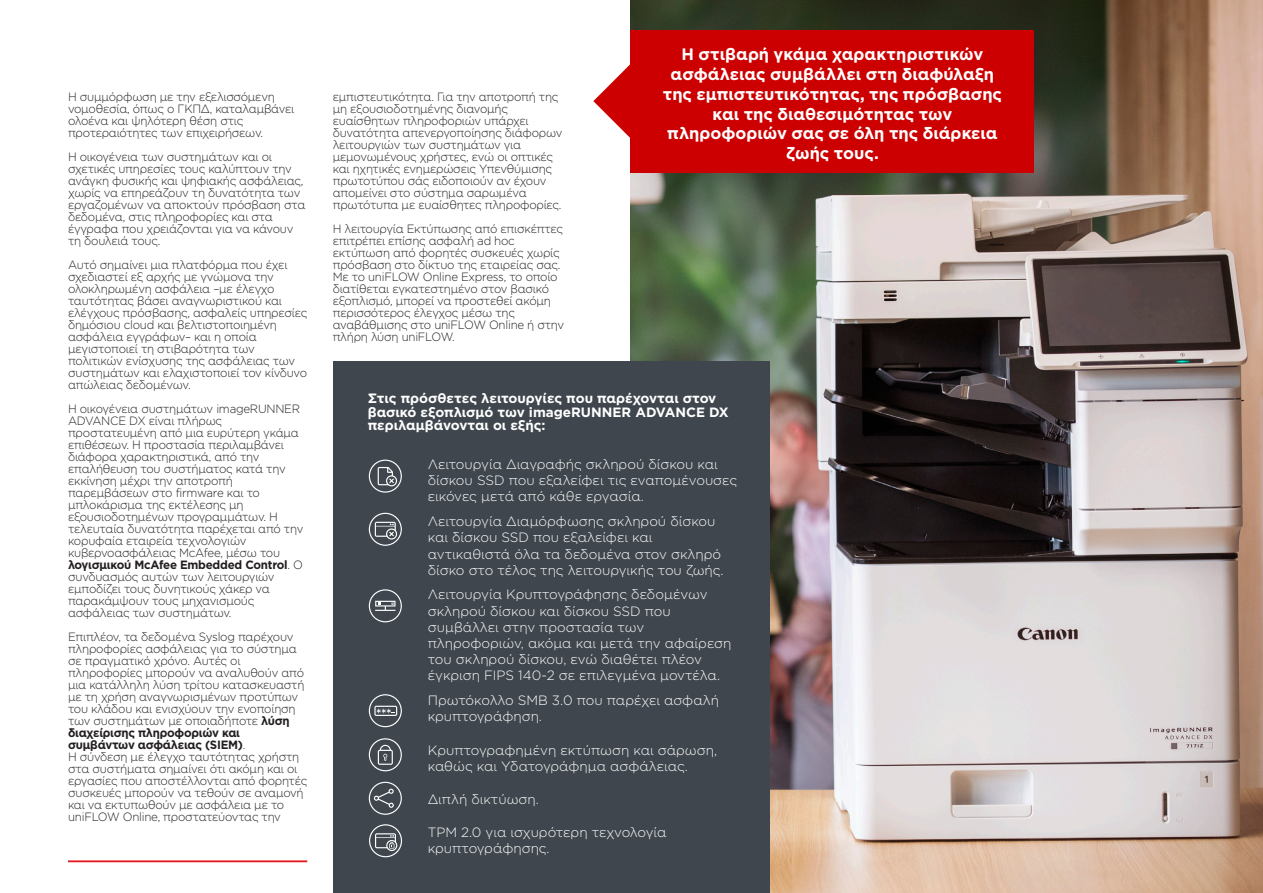
<style>
.page{position:relative;width:1263px;height:893px;background:#fff}
.page>*{position:absolute;margin:0;border:0;box-sizing:border-box;transform-origin:0 0}
.Subheading_BLACK{font:700 16.5px/19.8px "Gotham";letter-spacing:-.005em;color:#fff;text-align:center}
.Body{font:300 13.5px/16.2px "Gotham";letter-spacing:-.005em;color:#fff}
.Body-2{font:700 13.5px/13.5px "Gotham";letter-spacing:-.005em;color:#fff}
.t1{font:300 12px/12px "Gotham";letter-spacing:-.025em;color:#231f20;scale:.96 1}
.s1{font-weight:700}
</style>
<div class="page">
<hr style="left:68px;top:860px;width:239px;height:2px;background:#e21a21">
<img style="left:630px;top:0;width:633px;height:893px">
<div style="left:333px;top:361px;width:437px;height:532px;background:#3f464d"></div>
<div style="left:630px;top:30px;width:404px;height:142px;background:#c00"></div>
<svg style="left:593px;top:64px;width:37px;height:74px"></svg>
<svg style="left:369px;top:460px;width:33px;height:33px"></svg>
<svg style="left:369px;top:513px;width:33px;height:33px"></svg>
<svg style="left:369px;top:589px;width:33px;height:33px"></svg>
<svg style="left:369px;top:694px;width:33px;height:33px"></svg>
<svg style="left:369px;top:738px;width:33px;height:33px"></svg>
<svg style="left:369px;top:782px;width:33px;height:33px"></svg>
<svg style="left:369px;top:824px;width:33px;height:33px"></svg>
<p class="t1" style="left:68px;top:90px;width:237px">Η συμμόρφωση με την εξελισσόμενη νομοθεσία, όπως ο ΓΚΠΔ, καταλαμβάνει ολοένα και ψηλότερη θέση στις προτεραιότητες των επιχειρήσεων.</p>
<p class="t1" style="left:68px;top:150px;width:249px">Η οικογένεια των συστημάτων και οι σχετικές υπηρεσίες τους καλύπτουν την ανάγκη φυσικής και ψηφιακής ασφάλειας, χωρίς να επηρεάζουν τη δυνατότητα των εργαζομένων να αποκτούν πρόσβαση στα δεδομένα, στις πληροφορίες και στα έγγραφα που χρειάζονται για να κάνουν τη δουλειά τους.</p>
<p class="t1" style="left:68px;top:258px;width:251px">Αυτό σημαίνει μια πλατφόρμα που έχει σχεδιαστεί εξ αρχής με γνώμονα την ολοκληρωμένη ασφάλεια –με έλεγχο ταυτότητας βάσει αναγνωριστικού και ελέγχους πρόσβασης, ασφαλείς υπηρεσίες δημόσιου cloud και βελτιστοποιημένη ασφάλεια εγγράφων– και η οποία μεγιστοποιεί τη στιβαρότητα των πολιτικών ενίσχυσης της ασφάλειας των συστημάτων και ελαχιστοποιεί τον κίνδυνο απώλειας δεδομένων.</p>
<p class="t1" style="left:68px;top:402px;width:247px">Η οικογένεια συστημάτων imageRUNNER ADVANCE DX είναι πλήρως προστατευμένη από μια ευρύτερη γκάμα επιθέσεων. Η προστασία περιλαμβάνει διάφορα χαρακτηριστικά, από την επαλήθευση του συστήματος κατά την εκκίνηση μέχρι την αποτροπή παρεμβάσεων στο firmware και το μπλοκάρισμα της εκτέλεσης μη εξουσιοδοτημένων προγραμμάτων. Η τελευταία δυνατότητα παρέχεται από την κορυφαία εταιρεία τεχνολογιών κυβερνοασφάλειας McAfee, μέσω του <span class="s1">λογισμικού McAfee Embedded Control</span>. Ο συνδυασμός αυτών των λειτουργιών εμποδίζει τους δυνητικούς χάκερ να παρακάμψουν τους μηχανισμούς ασφάλειας των συστημάτων.</p>
<p class="t1" style="left:68px;top:630px;width:248px">Επιπλέον, τα δεδομένα Syslog παρέχουν πληροφορίες ασφάλειας για το σύστημα σε πραγματικό χρόνο. Αυτές οι πληροφορίες μπορούν να αναλυθούν από μια κατάλληλη λύση τρίτου κατασκευαστή με τη χρήση αναγνωρισμένων προτύπων του κλάδου και ενισχύουν την ενοποίηση των συστημάτων με οποιαδήποτε <span class="s1">λύση διαχείρισης πληροφοριών και συμβάντων ασφάλειας (SIEM)</span>.</p>
<p class="t1" style="left:68px;top:750px;width:251px">Η σύνδεση με έλεγχο ταυτότητας χρήστη στα συστήματα σημαίνει ότι ακόμη και οι εργασίες που αποστέλλονται από φορητές συσκευές μπορούν να τεθούν σε αναμονή και να εκτυπωθούν με ασφάλεια με το uniFLOW Online, προστατεύοντας την</p>
<p class="t1" style="left:333px;top:90px;width:241px">εμπιστευτικότητα. Για την αποτροπή της μη εξουσιοδοτημένης διανομής ευαίσθητων πληροφοριών υπάρχει δυνατότητα απενεργοποίησης διάφορων λειτουργιών των συστημάτων για μεμονωμένους χρήστες, ενώ οι οπτικές και ηχητικές ενημερώσεις Υπενθύμισης πρωτοτύπου σάς ειδοποιούν αν έχουν απομείνει στο σύστημα σαρωμένα πρωτότυπα με ευαίσθητες πληροφορίες.</p>
<p class="t1" style="left:333px;top:222px;width:241px">Η λειτουργία Εκτύπωσης από επισκέπτες επιτρέπει επίσης ασφαλή ad hoc εκτύπωση από φορητές συσκευές χωρίς πρόσβαση στο δίκτυο της εταιρείας σας.</p>
<p class="t1" style="left:333px;top:270px;width:243px">Με το uniFLOW Online Express, το οποίο διατίθεται εγκατεστημένο στον βασικό εξοπλισμό, μπορεί να προστεθεί ακόμη περισσότερος έλεγχος μέσω της αναβάθμισης στο uniFLOW Online ή στην πλήρη λύση uniFLOW.</p>
<p class="Subheading_BLACK" style="left:663px;top:44px;width:341px">Η στιβαρή γκάμα χαρακτηριστικών ασφάλειας συμβάλλει στη διαφύλαξη της εμπιστευτικότητας, της πρόσβασης και της διαθεσιμότητας των πληροφοριών σας σε όλη της διάρκεια ζωής τους.</p>
<p class="Body-2" style="left:368px;top:391px;width:363px">Στις πρόσθετες λειτουργίες που παρέχονται στον βασικό εξοπλισμό των imageRUNNER ADVANCE DX περιλαμβάνονται οι εξής:</p>
<p class="Body" style="left:428px;top:456px;width:311px">Λειτουργία Διαγραφής σκληρού δίσκου και δίσκου SSD που εξαλείφει τις εναπομένουσες εικόνες μετά από κάθε εργασία.</p>
<p class="Body" style="left:428px;top:513px;width:297px">Λειτουργία Διαμόρφωσης σκληρού δίσκου και δίσκου SSD που εξαλείφει και αντικαθιστά όλα τα δεδομένα στον σκληρό δίσκο στο τέλος της λειτουργικής του ζωής.</p>
<p class="Body" style="left:428px;top:586px;width:305px">Λειτουργία Κρυπτογράφησης δεδομένων σκληρού δίσκου και δίσκου SSD που συμβάλλει στην προστασία των πληροφοριών, ακόμα και μετά την αφαίρεση του σκληρού δίσκου, ενώ διαθέτει πλέον έγκριση FIPS 140-2 σε επιλεγμένα μοντέλα.</p>
<p class="Body" style="left:428px;top:692px;width:293px">Πρωτόκολλο SMB 3.0 που παρέχει ασφαλή κρυπτογράφηση.</p>
<p class="Body" style="left:428px;top:741px;width:291px">Κρυπτογραφημένη εκτύπωση και σάρωση, καθώς και Υδατογράφημα ασφάλειας.</p>
<p class="Body" style="left:428px;top:791px;width:113px">Διπλή δικτύωση.</p>
<p class="Body" style="left:428px;top:824px;width:240px">TPM 2.0 για ισχυρότερη τεχνολογία κρυπτογράφησης.</p>
</div>
